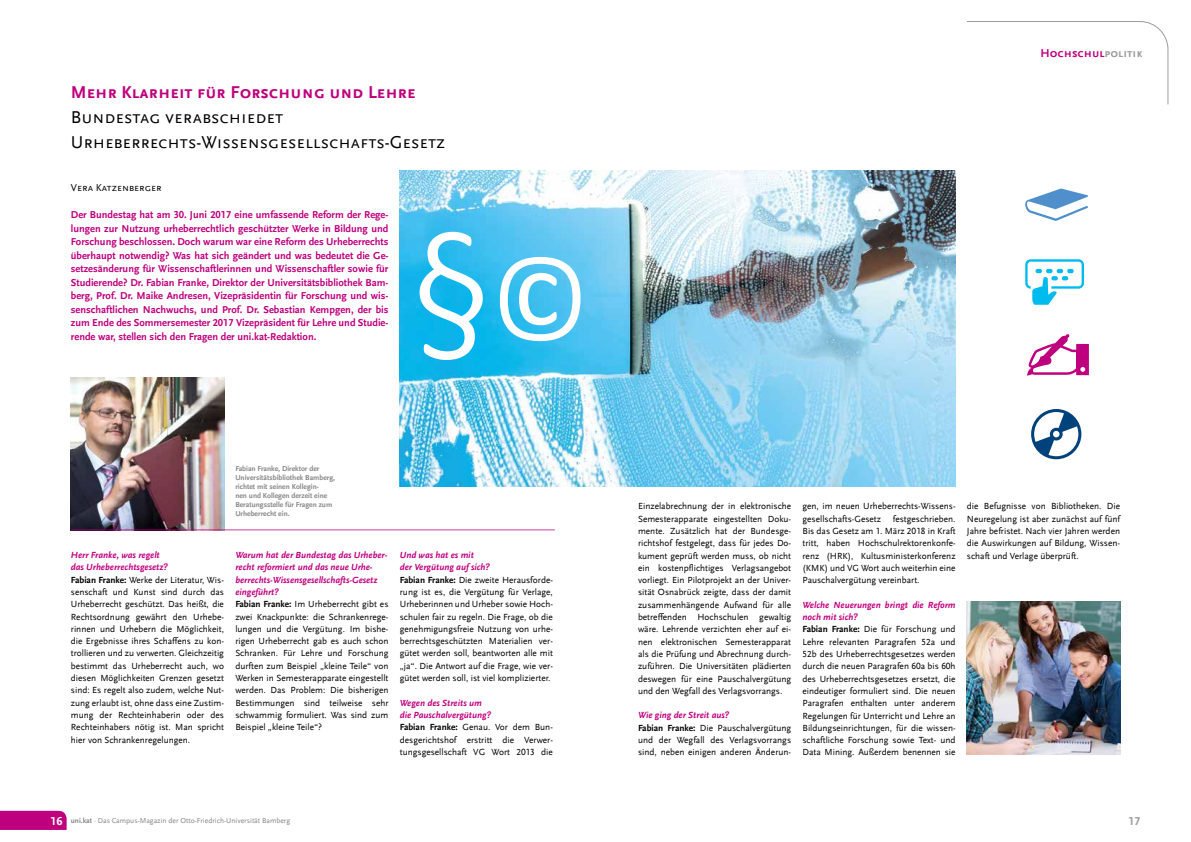
<style>
.page{position:relative;width:1191px;height:842px;background:#fff}
.page>*{position:absolute;margin:0;border:0;box-sizing:border-box;transform-origin:0 0}
.t1{font:300 170.5px "Calibri";color:#fff}
.t2{font:18px/25px "UB Scala Sans";color:#000}
.t3{font:700 18px "UB Scala Sans";color:#bf007e}
.t4{font:700 12px "UB Scala Sans";color:#bf007e}
.t5{font:700 12px "UB Scala Sans";color:#9c9c9d}
.t6{font:700 10.5px/13.5px "UB Scala Sans";color:#bf007e;text-align:justify}
.t7{font:10.5px "UB Scala Sans";color:#000}
.t8{font:9.3px/12.3px "UB Scala Sans";color:#000}
.t9{font:700 7.5px/9px "UB Scala Sans";color:#868786}
.t10{font:7.5px "UB Scala Sans";color:#868786}
.s1{font-weight:400;font-size:121.5px}
.s2{font-weight:700;font-style:italic;color:#bf007e}
.s3{font-weight:700}
.s4{color:#9c9c9d}
.s5{font-weight:700;font-size:12px;color:#fff}
</style>
<div class="page">
<svg style="left:0;top:811px;width:67px;height:19px"></svg>
<svg style="left:967px;top:21px;width:201px;height:84px"></svg>
<img style="left:400px;top:170px;width:555px;height:316px">
<img style="left:71px;top:377px;width:153px;height:153px">
<img style="left:967px;top:602px;width:153px;height:153px">
<hr style="left:71px;top:530px;width:484px;height:1px;background:#bf007e">
<svg style="left:1025px;top:189px;width:62px;height:32px"></svg>
<svg style="left:1025px;top:259px;width:59px;height:46px"></svg>
<svg style="left:1027px;top:334px;width:62px;height:42px"></svg>
<svg style="left:1031px;top:409px;width:50px;height:50px"></svg>
<h2 class="t3" style="left:71px;top:82px;width:346px">Mehr Klarheit für Forschung und Lehre</h2>
<h2 class="t2" style="left:71px;top:105px;width:376px">Bundestag verabschiedet<br>Urheberrechts-Wissensgesellschafts-Gesetz</h2>
<p class="t7" style="left:71px;top:182px;width:92px">Vera Katzenberger</p>
<p class="t6" style="left:71px;top:208px;width:319px">Der Bundestag hat am 30. Juni 2017 eine umfassende Reform der Rege&shy;lungen zur Nutzung urheberrechtlich geschützter Werke in Bildung und Forschung beschlossen. Doch warum war eine Reform des Urheberrechts überhaupt notwendig? Was hat sich geändert und was bedeutet die Ge&shy;setzesänderung für Wissenschaftlerinnen und Wissenschaftler sowie für Studierende? Dr. Fabian Franke, Direktor der Universitätsbibliothek Bam&shy;berg, Prof. Dr. Maike Andresen, Vizepräsidentin für Forschung und wis&shy;senschaftlichen Nachwuchs, und Prof. Dr. Sebastian Kempgen, der bis zum Ende des Sommersemester 2017 Vizepräsident für Lehre und Studie&shy;rende war, stellen sich den Fragen der uni.kat-Redaktion.</p>
<h1 class="t1" style="left:408px;top:181px;width:184px">§<span class="s1">©</span></h1>
<p class="t9" style="left:235px;top:464px;width:101px">Fabian Franke, Direktor der<br>Universitätsbibliothek Bamberg, richtet mit seinen Kollegin-<br>nen und Kollegen derzeit eine<br>Beratungsstelle für Fragen zum<br>Urheberrecht ein.</p>
<p class="t8" style="left:235px;top:549px;width:155px"><span class="s2">Warum hat der Bundestag das Urheber&shy;recht reformiert und das neue Urhe&shy;berrechts-Wissensgesellschafts-Gesetz eingeführt?<br></span><span class="s3">Fabian Franke:</span> Im Urheberrecht gibt es zwei Knackpunkte: die Schrankenrege&shy;lungen und die Vergütung. Im bishe&shy;rigen Urheberrecht gab es auch schon Schranken. Für Lehre und Forschung durften zum Beispiel „kleine Teile“ von Werken in Semesterapparate eingestellt werden. Das Problem: Die bisherigen Bestimmungen sind teilweise sehr schwammig formuliert. Was sind zum Beispiel „kleine Teile“?</p>
<p class="t8" style="left:71px;top:549px;width:155px"><span class="s2">Herr Franke, was regelt<br>das Urheberrechtsgesetz?<br></span><span class="s3">Fabian Franke:</span> Werke der Literatur, Wis&shy;senschaft und Kunst sind durch das Urheberrecht geschützt. Das heißt, die Rechtsordnung gewährt den Urhebe&shy;rinnen und Urhebern die Möglichkeit, die Ergebnisse ihres Schaffens zu kon&shy;trollieren und zu verwerten. Gleichzeitig bestimmt das Urheberrecht auch, wo diesen Möglichkeiten Grenzen gesetzt sind: Es regelt also zudem, welche Nut&shy;zung erlaubt ist, ohne dass eine Zustim&shy;mung der Rechteinhaberin oder des Rechteinhabers nötig ist. Man spricht hier von Schrankenregelungen.</p>
<p class="t8" style="left:400px;top:549px;width:155px"><span class="s2">Und was hat es mit<br>der Vergütung auf sich?<br></span><span class="s3">Fabian Franke:</span> Die zweite Herausforde&shy;rung ist es, die Vergütung für Verlage, Urheberinnen und Urheber sowie Hoch&shy;schulen fair zu regeln. Die Frage, ob die genehmigungsfreie Nutzung von urhe&shy;berrechtsgeschützten Materialien ver&shy;gütet werden soll, beantworten alle mit „ja“. Die Antwort auf die Frage, wie ver&shy;gütet werden soll, ist viel komplizierter.</p>
<p class="t8" style="left:400px;top:696px;width:155px"><span class="s2">Wegen des Streits um<br>die Pauschalvergütung?<br></span><span class="s3">Fabian Franke:</span> Genau. Vor dem Bun&shy;desgerichtshof erstritt die Verwer&shy;tungsgesellschaft VG Wort 2013 die</p>
<p class="t4" style="left:1040px;top:46px;width:104px">Hochschul<span class="s4">politik</span></p>
<p class="t8" style="left:638px;top:500px;width:155px;text-align:justify">Einzelabrechnung der in elektronische Semesterapparate eingestellten Doku&shy;mente. Zusätzlich hat der Bundesge&shy;richtshof festgelegt, dass für jedes Do&shy;kument geprüft werden muss, ob nicht ein kostenpflichtiges Verlagsangebot vorliegt. Ein Pilotprojekt an der Univer&shy;sität Osnabrück zeigte, dass der damit zusammenhängende Aufwand für alle betreffenden Hochschulen gewaltig wäre. Lehrende verzichten eher auf ei&shy;nen elektronischen Semesterapparat als die Prüfung und Abrechnung durch&shy;zuführen. Die Universitäten plädierten deswegen für eine Pauschalvergütung und den Wegfall des Verlagsvorrangs.</p>
<p class="t8" style="left:638px;top:709px;width:155px"><span class="s2">Wie ging der Streit aus?<br></span><span class="s3">Fabian Franke:</span> Die Pauschalvergütung und der Wegfall des Verlagsvorrangs sind, neben einigen anderen Änderun-</p>
<p class="t8" style="left:802px;top:500px;width:155px">gen, im neuen Urheberrechts-Wissens&shy;gesellschafts-Gesetz</p>
<p class="t8" style="left:802px;top:512px;width:155px;text-align:justify;text-indent:90px">festgeschrieben.<br>Bis das Gesetz am 1. März 2018 in Kraft tritt, haben Hochschulrektorenkonfe&shy;renz (HRK), Kultusministerkonferenz (KMK) und VG Wort auch weiterhin eine Pauschalvergütung vereinbart.</p>
<p class="t8" style="left:802px;top:598px;width:155px"><span class="s2">Welche Neuerungen bringt die Reform noch mit sich?<br></span><span class="s3">Fabian Franke:</span> Die für Forschung und Lehre relevanten Paragrafen 52a und 52b des Urheberrechtsgesetzes werden durch die neuen Paragrafen 60a bis 60h des Urheberrechtsgesetzes ersetzt, die eindeutiger formuliert sind. Die neuen Paragrafen enthalten unter anderem Regelungen für Unterricht und Lehre an Bildungseinrichtungen, für die wissen&shy;schaftliche Forschung sowie Text- und Data Mining. Außerdem benennen sie</p>
<p class="t8" style="left:967px;top:500px;width:155px;text-align:justify">die Befugnisse von Bibliotheken. Die Neuregelung ist aber zunächst auf fünf Jahre befristet. Nach vier Jahren werden die Auswirkungen auf Bildung, Wissen&shy;schaft und Verlage überprüft.</p>
<p class="t10" style="left:50px;top:816px;width:241px"><span class="s5">16</span> <span class="s3">uni.kat</span> · Das Campus-Magazin der Otto-Friedrich-Universität Bamberg</p>
<p class="t5" style="left:1128px;top:814px;width:13px">17</p>
</div>
